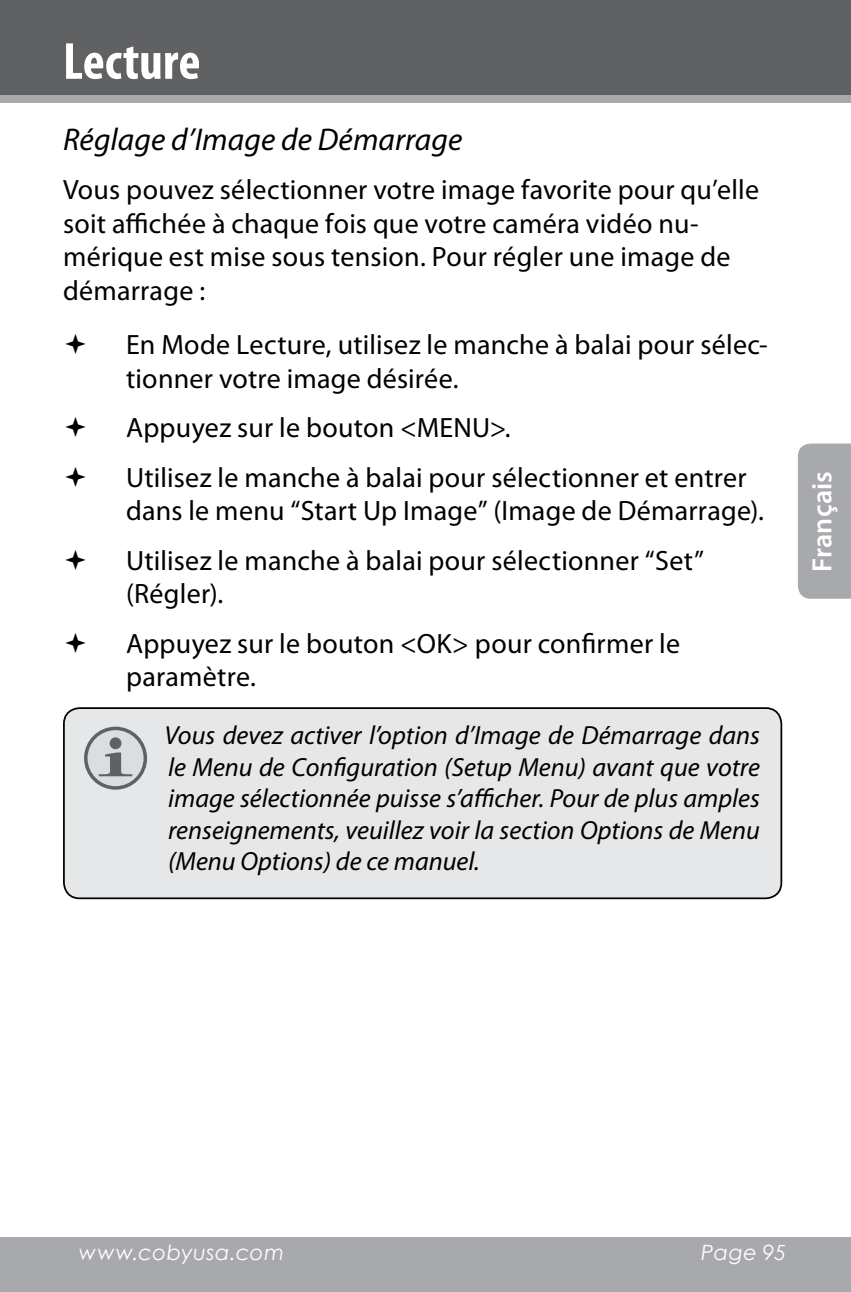
<style>
.page{position:relative;width:851px;height:1292px;background:#fff}
.page>*{position:absolute;margin:0;border:0;box-sizing:border-box;transform-origin:0 0}
.t1{font:700 condensed 52.5px "Myriad Pro";color:#fff}
.t2{font:italic 31.5px "Myriad Pro";letter-spacing:.005em;color:#000}
.t3{font:28px/33.6px "Myriad Pro";letter-spacing:.01em;color:#000}
.t4{font:600 28px "Myriad Pro";letter-spacing:.01em;color:#fff}
.t5{font:italic 26.25px/31.5px "Myriad Pro";color:#000;text-align:justify}
.t6{font:italic 21px "Century Gothic";letter-spacing:.025em;color:#fff}
</style>
<div class="page">
<div style="left:0;top:1237px;width:850px;height:55px;background:#a7a9ac"></div>
<div style="left:0;top:94px;width:850px;height:9px;background:#a7a9ac"></div>
<div style="left:0;top:0;width:850px;height:94px;background:#606163"></div>
<div style="left:798px;top:443px;width:52px;height:155px;background:#a7a9ac"></div>
<div style="left:64px;top:708px;width:717px;height:190px;background:#e6e7e8;border-radius:16px"></div>
<svg style="left:86px;top:728px;width:59px;height:60px;fill:#dcddde"></svg>
<div style="left:84px;top:726px;width:63px;height:63px;border:4px solid #606163;border-radius:50%"></div>
<svg style="left:99px;top:752px;width:33px;height:24px"></svg>
<div style="left:110px;top:737px;width:11px;height:12px;background:#606163;border-radius:50%"></div>
<div style="left:63px;top:707px;width:719px;height:192px;border:2px solid #000;border-radius:16px"></div>
<h1 class="t1" style="left:63px;top:28px;width:139px">Lecture</h1>
<p class="t2" style="left:63px;top:120px;width:401px">Réglage d’Image de Démarrage</p>
<p class="t3" style="left:63px;top:172px;width:697px">Vous pouvez sélectionner votre image favorite pour qu’elle soit affichée à chaque fois que votre caméra vidéo nu&shy;mérique est mise sous tension. Pour régler une image de démarrage :</p>
<p class="t3" style="left:126px;top:328px;width:643px">En Mode Lecture, utilisez le manche à balai pour sélec&shy;tionner votre image désirée.</p>
<p class="t3" style="left:126px;top:403px;width:622px;line-height:49.4px">Appuyez sur le bouton &lt;MENU&gt;.<br>Utilisez le manche à balai pour sélectionner et entrer</p>
<p class="t3" style="left:126px;top:486px;width:639px;line-height:49.4px">dans le menu “Start Up Image” (Image de Démarrage).<br>Utilisez le manche à balai pour sélectionner “Set”</p>
<p class="t3" style="left:126px;top:568px;width:555px;line-height:49.4px">(Régler).<br>Appuyez sur le bouton &lt;OK&gt; pour confirmer le</p>
<p class="t3" style="left:126px;top:659px;width:131px">paramètre.</p>
<p class="t5" style="left:165px;top:719px;width:597px">Vous devez activer l’option d’Image de Démarrage dans le Menu de Configuration (Setup Menu) avant que votre image sélectionnée puisse s’afficher. Pour de plus amples renseignements, veuillez voir la section Options de Menu (Menu Options) de ce manuel.</p>
<p class="t4" style="left:804px;top:572px;width:103px;rotate:-90deg">Français</p>
<p class="t6" style="left:79px;top:1240px;width:207px">www.cobyusa.com</p>
<p class="t6" style="left:701px;top:1240px;width:86px">Page 95</p>
</div>
